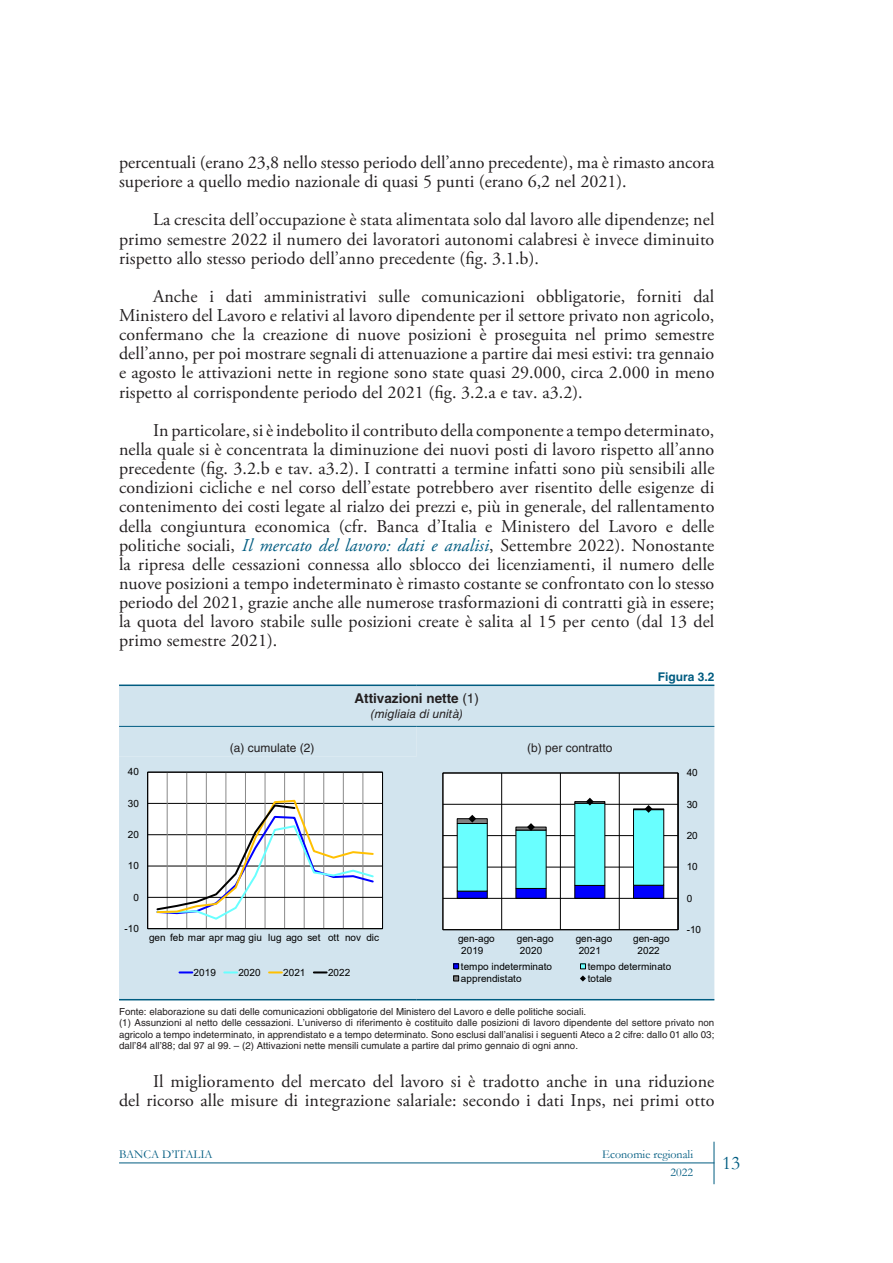
<style>
.page{position:relative;width:893px;height:1263px;background:#fff}
.page>*{position:absolute;margin:0;border:0;box-sizing:border-box;transform-origin:0 0}
.t1{font:19.5px "Garamond";color:#005c81}
.ER-TESTO_Paragrafo{font:18px/19.2px "Adobe Garamond Pro";letter-spacing:.005em;color:#231f20;text-align:justify}
.ER-FIGURA_Titolo{font:700 13.5px "Helvetica LT Std";color:#231f20}
.t2{font:12px "Garamond";color:#005c81}
.ER-FIGURA_Titolo_pan{font:12px "Helvetica LT Std";color:#231f20}
.ER-FIGURA_Sottotitol{font:italic 12px "Helvetica LT Std";color:#231f20}
.ER-FIGURA_Numero{font:700 12px "Helvetica LT Std";color:#005c81}
.t3{font:9.9px/11.6px "Arial";color:#000}
.ER-FIGURA_Nota{font:9.75px/11.2px "Helvetica LT Std";color:#231f20;text-align:justify}
.s1{font-style:italic;color:#005c81}
.s2{font-weight:400}
</style>
<div class="page">
<hr style="left:119px;top:1162px;width:595px;height:1px;background:#005c81">
<hr style="left:714px;top:1142px;width:1px;height:42px;background:#005c81">
<div style="left:119px;top:686px;width:595px;height:40px;background:#d2e4ee"></div>
<div style="left:119px;top:727px;width:595px;height:272px;background:#d2e4ee"></div>
<hr style="left:119px;top:999px;width:298px;height:1px;background:#005c81">
<hr style="left:417px;top:999px;width:297px;height:1px;background:#005c81">
<hr style="left:119px;top:684px;width:298px;height:2px;background:#005c81">
<hr style="left:417px;top:684px;width:297px;height:2px;background:#005c81">
<hr style="left:119px;top:726px;width:298px;height:1px;background:#005c81">
<hr style="left:417px;top:726px;width:297px;height:1px;background:#005c81">
<div style="left:443px;top:773px;width:235px;height:157px;background:#fff"></div>
<hr style="left:443px;top:867px;width:235px;height:1px;background:#000">
<hr style="left:443px;top:835px;width:235px;height:1px;background:#000">
<hr style="left:443px;top:804px;width:235px;height:1px;background:#000">
<hr style="left:501px;top:773px;width:1px;height:157px;background:#000">
<hr style="left:560px;top:773px;width:1px;height:157px;background:#000">
<hr style="left:619px;top:773px;width:1px;height:157px;background:#000">
<div style="left:443px;top:773px;width:235px;height:157px;border:1px solid #000"></div>
<hr style="left:678px;top:773px;width:1px;height:157px;background:#000">
<hr style="left:443px;top:773px;width:1px;height:157px;background:#000">
<hr style="left:443px;top:898px;width:235px;height:1px;background:#000">
<svg style="left:457px;top:798px;width:207px;height:100px"></svg>
<svg style="left:454px;top:964px;width:5px;height:5px"></svg>
<svg style="left:580px;top:964px;width:6px;height:5px"></svg>
<svg style="left:454px;top:976px;width:5px;height:5px"></svg>
<svg style="left:580px;top:975px;width:6px;height:6px"></svg>
<div style="left:148px;top:772px;width:234px;height:157px;background:#fff"></div>
<hr style="left:148px;top:866px;width:234px;height:1px;background:#000">
<hr style="left:148px;top:834px;width:234px;height:1px;background:#000">
<hr style="left:148px;top:803px;width:234px;height:1px;background:#000">
<hr style="left:167px;top:772px;width:1px;height:157px;background:#898989">
<hr style="left:186px;top:772px;width:1px;height:157px;background:#898989">
<hr style="left:206px;top:772px;width:1px;height:157px;background:#898989">
<hr style="left:226px;top:772px;width:1px;height:157px;background:#898989">
<hr style="left:245px;top:772px;width:1px;height:157px;background:#898989">
<hr style="left:265px;top:772px;width:1px;height:157px;background:#898989">
<hr style="left:284px;top:772px;width:1px;height:157px;background:#898989">
<hr style="left:304px;top:772px;width:1px;height:157px;background:#898989">
<hr style="left:323px;top:772px;width:1px;height:157px;background:#898989">
<hr style="left:343px;top:772px;width:1px;height:157px;background:#898989">
<hr style="left:363px;top:772px;width:1px;height:157px;background:#898989">
<div style="left:147px;top:772px;width:236px;height:157px;border:1px solid #000"></div>
<hr style="left:382px;top:772px;width:1px;height:157px;background:#000">
<hr style="left:147px;top:772px;width:1px;height:157px;background:#000">
<hr style="left:148px;top:897px;width:234px;height:1px;background:#000">
<svg style="left:155px;top:799px;width:220px;height:122px"></svg>
<svg style="left:179px;top:971px;width:13px;height:2px"></svg>
<svg style="left:224px;top:971px;width:13px;height:2px"></svg>
<svg style="left:269px;top:971px;width:13px;height:2px"></svg>
<svg style="left:314px;top:971px;width:13px;height:2px"></svg>
<p class="ER-TESTO_Paragrafo" style="left:119px;top:153px;width:597px">percentuali (erano 23,8 nello stesso periodo dell’anno precedente), ma è rimasto ancora superiore a quello medio nazionale di quasi 5 punti (erano 6,2 nel 2021).</p>
<p class="ER-TESTO_Paragrafo" style="left:119px;top:211px;width:597px;text-indent:34px">La crescita dell’occupazione è stata alimentata solo dal lavoro alle dipendenze; nel primo semestre 2022 il numero dei lavoratori autonomi calabresi è invece diminuito rispetto allo stesso periodo dell’anno precedente (fig. 3.1.b).</p>
<p class="ER-TESTO_Paragrafo" style="left:119px;top:287px;width:597px;text-indent:34px">Anche i dati amministrativi sulle comunicazioni obbligatorie, forniti dal Ministero del Lavoro e relativi al lavoro dipendente per il settore privato non agricolo, confermano che la creazione di nuove posizioni è proseguita nel primo semestre dell’anno, per poi mostrare segnali di attenuazione a partire dai mesi estivi: tra gennaio e agosto le attivazioni nette in regione sono state quasi 29.000, circa 2.000 in meno rispetto al corrispondente periodo del 2021 (fig. 3.2.a e tav. a3.2).</p>
<p class="ER-TESTO_Paragrafo" style="left:119px;top:421px;width:597px;text-indent:34px">In particolare, si è indebolito il contributo della componente a tempo determinato, nella quale si è concentrata la diminuzione dei nuovi posti di lavoro rispetto all’anno precedente (fig. 3.2.b e tav. a3.2). I contratti a termine infatti sono più sensibili alle condizioni cicliche e nel corso dell’estate potrebbero aver risentito delle esigenze di contenimento dei costi legate al rialzo dei prezzi e, più in generale, del rallentamento della congiuntura economica (cfr. Banca d’Italia e Ministero del Lavoro e delle politiche sociali, <span class="s1">Il mercato del lavoro: dati e analisi</span>, Settembre 2022). Nonostante la ripresa delle cessazioni connessa allo sblocco dei licenziamenti, il numero delle nuove posizioni a tempo indeterminato è rimasto costante se confrontato con lo stesso periodo del 2021, grazie anche alle numerose trasformazioni di contratti già in essere; la quota del lavoro stabile sulle posizioni create è salita al 15 per cento (dal 13 del primo semestre 2021).</p>
<h3 class="ER-FIGURA_Numero" style="left:658px;top:669px;width:58px">Figura 3.2</h3>
<h3 class="ER-FIGURA_Titolo" style="left:354px;top:690px;width:126px">Attivazioni nette <span class="s2">(1)</span></h3>
<p class="ER-FIGURA_Sottotitol" style="left:371px;top:707px;width:94px">(migliaia di unità)</p>
<h4 class="ER-FIGURA_Titolo_pan" style="left:230px;top:741px;width:86px">(a) cumulate (2)</h4>
<h4 class="ER-FIGURA_Titolo_pan" style="left:527px;top:741px;width:87px">(b) per contratto</h4>
<p class="t3" style="left:128px;top:766px;width:13px">40</p>
<p class="t3" style="left:687px;top:767px;width:13px">40</p>
<p class="t3" style="left:128px;top:797px;width:13px">30</p>
<p class="t3" style="left:687px;top:798px;width:13px">30</p>
<p class="t3" style="left:128px;top:829px;width:13px">20</p>
<p class="t3" style="left:687px;top:829px;width:13px">20</p>
<p class="t3" style="left:128px;top:860px;width:13px">10</p>
<p class="t3" style="left:687px;top:861px;width:13px">10</p>
<p class="t3" style="left:133px;top:891px;width:7px">0</p>
<p class="t3" style="left:687px;top:892px;width:7px">0</p>
<p class="t3" style="left:125px;top:922px;width:16px">-10</p>
<p class="t3" style="left:687px;top:923px;width:16px">-10</p>
<p class="t3" style="left:149px;top:932px;width:232px">gen feb mar apr mag giu lug ago set ott nov dic</p>
<p class="t3" style="left:194px;top:966px;width:24px">2019</p>
<p class="t3" style="left:238px;top:966px;width:24px">2020</p>
<p class="t3" style="left:283px;top:966px;width:24px">2021</p>
<p class="t3" style="left:328px;top:966px;width:24px">2022</p>
<p class="ER-FIGURA_Nota" style="left:119px;top:1006px;width:469px">Fonte: elaborazione su dati delle comunicazioni obbligatorie del Ministero del Lavoro e delle politiche sociali.</p>
<p class="ER-FIGURA_Nota" style="left:119px;top:1017px;width:597px">(1) Assunzioni al netto delle cessazioni. L’universo di riferimento è costituito dalle posizioni di lavoro dipendente del settore privato non agricolo a tempo indeterminato, in apprendistato e a tempo determinato. Sono esclusi dall’analisi i seguenti Ateco a 2 cifre: dallo 01 allo 03; dall’84 all’88; dal 97 al 99. – (2) Attivazioni nette mensili cumulate a partire dal primo gennaio di ogni anno.</p>
<p class="t3" style="left:461px;top:933px;width:35px;text-indent:-3px">gen-ago<br>2019</p>
<p class="t3" style="left:520px;top:933px;width:35px;text-indent:-3px">gen-ago<br>2020</p>
<p class="t3" style="left:579px;top:933px;width:35px;text-indent:-3px">gen-ago<br>2021</p>
<p class="t3" style="left:633px;top:933px;width:38px;text-align:center">gen-ago<br>2022</p>
<p class="t3" style="left:461px;top:960px;width:93px">tempo indeterminato</p>
<p class="t3" style="left:588px;top:960px;width:85px">tempo determinato</p>
<p class="t3" style="left:461px;top:972px;width:62px">apprendistato</p>
<p class="t3" style="left:588px;top:972px;width:26px">totale</p>
<p class="ER-TESTO_Paragrafo" style="left:119px;top:1072px;width:597px;text-align:right">Il miglioramento del mercato del lavoro si è tradotto anche in una riduzione<br>del ricorso alle misure di integrazione salariale: secondo i dati Inps, nei primi otto</p>
<p class="t2" style="left:119px;top:1146px;width:95px">BANCA D’ITALIA</p>
<p class="t2" style="left:602px;top:1146px;width:92px">Economie regionali</p>
<p class="t2" style="left:671px;top:1164px;width:24px">2022</p>
<p class="t1" style="left:722px;top:1150px;width:20px">13</p>
</div>
